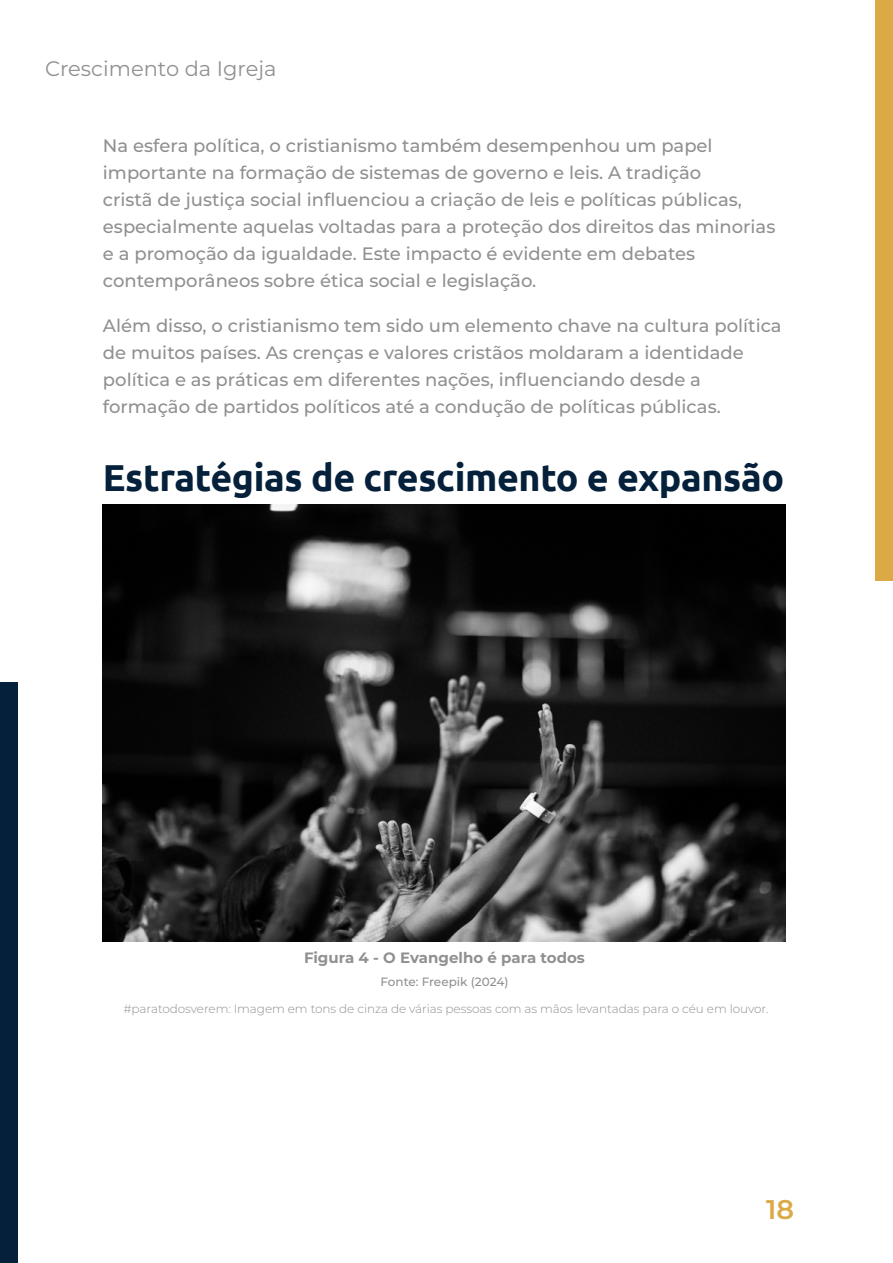
<style>
.page{position:relative;width:893px;height:1263px;background:#fff}
.page>*{position:absolute;margin:0;border:0;box-sizing:border-box;transform-origin:0 0}
.t1{font:700 37.5px "Ubuntu";letter-spacing:-.01em;color:#04203a}
.t2{font:600 27px "Montserrat";color:#dbaa47}
.t3{font:21px "Montserrat";color:#919091}
.t4{font:500 18px/27px "Montserrat";color:#919091}
.t5{font:700 15px "Montserrat";color:#919091}
.t6{font:300 12px "Montserrat";letter-spacing:-.005em;color:#919091}
.t7{font:500 12px "Montserrat";letter-spacing:-.005em;color:#919091}
</style>
<div class="page">
<div style="left:875px;top:0;width:18px;height:581px;background:#dbaa47"></div>
<div style="left:0;top:682px;width:18px;height:581px;background:#04203a"></div>
<img style="left:103px;top:504px;width:683px;height:438px">
<p class="t3" style="left:45px;top:54px;width:233px">Crescimento da Igreja</p>
<p class="t4" style="left:103px;top:132px;width:674px">Na esfera política, o cristianismo também desempenhou um papel importante na formação de sistemas de governo e leis. A tradição<br>cristã de justiça social influenciou a criação de leis e políticas públicas, especialmente aquelas voltadas para a proteção dos direitos das minorias e a promoção da igualdade. Este impacto é evidente em debates contemporâneos sobre ética social e legislação.</p>
<p class="t4" style="left:103px;top:312px;width:680px">Além disso, o cristianismo tem sido um elemento chave na cultura política de muitos países. As crenças e valores cristãos moldaram a identidade política e as práticas em diferentes nações, influenciando desde a formação de partidos políticos até a condução de políticas públicas.</p>
<h1 class="t1" style="left:103px;top:455px;width:683px">Estratégias de crescimento e expansão</h1>
<p class="t5" style="left:304px;top:947px;width:282px">Figura 4 - O Evangelho é para todos</p>
<p class="t7" style="left:380px;top:974px;width:129px">Fonte: Freepik (2024)</p>
<p class="t6" style="left:123px;top:1000px;width:647px">#paratodosverem: Imagem em tons de cinza de várias pessoas com as mãos levantadas para o céu em louvor.</p>
<h2 class="t2" style="left:766px;top:1190px;width:29px">18</h2>
</div>
